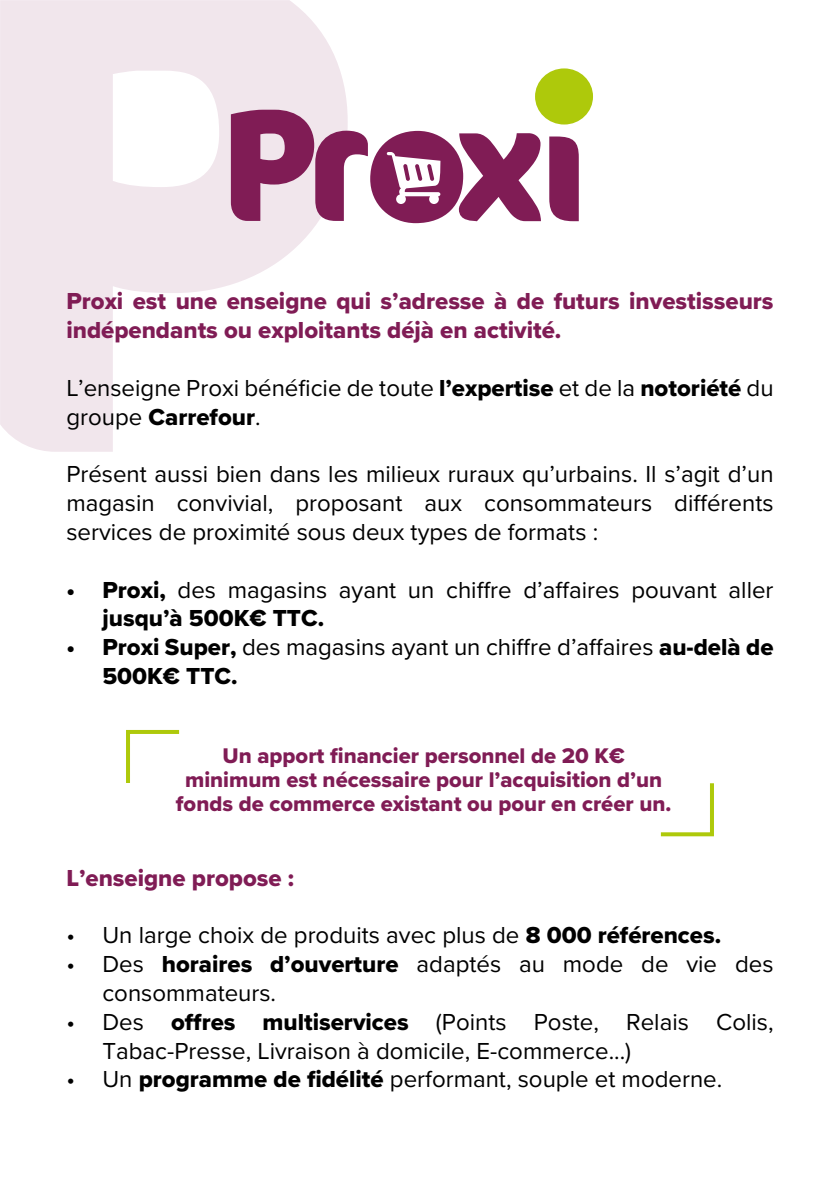
<style>
.page{position:relative;width:840px;height:1191px;background:#fff}
.page>*{position:absolute;margin:0;border:0;box-sizing:border-box;transform-origin:0 0}
.t1{font:24px/28.8px "Proxima Nova";color:#000}
.t2{font:24px/28.8px "Proxima Nova Extrabld";color:#801c55}
.t3{font:24px "Proxima Nova Extrabld";color:#000}
.t4{font:22px/24px "Proxima Nova Extrabld";color:#801c55;text-align:center}
.s1{font-family:"Proxima Nova Extrabld"}
.s2{font-family:"Proxima Nova"}
</style>
<div class="page">
<svg style="left:0;top:0;width:347px;height:452px;fill:#f1e6ec"></svg>
<svg style="left:231px;top:110px;width:137px;height:111px"></svg>
<svg style="left:549px;top:136px;width:29px;height:85px"></svg>
<div style="left:534px;top:68px;width:58px;height:56px;background:#aec90b;border-radius:50%"></div>
<svg style="left:458px;top:133px;width:82px;height:89px"></svg>
<div style="left:370px;top:131px;width:93px;height:92px;background:#801c55;border-radius:50%"></div>
<svg style="left:386px;top:152px;width:54px;height:52px"></svg>
<svg style="left:126px;top:729px;width:54px;height:54px"></svg>
<svg style="left:660px;top:783px;width:54px;height:54px"></svg>
<p class="t2" style="left:66px;top:288px;width:708px">Proxi est une enseigne qui s’adresse à de futurs investisseurs indépendants ou exploitants déjà en activité.</p>
<p class="t1" style="left:66px;top:375px;width:708px">L’enseigne Proxi bénéficie de toute <span class="s1">l’expertise</span> et de la <span class="s1">notoriété</span> du</p>
<p class="t3" style="left:66px;top:406px;width:196px"><span class="s2">groupe</span> Carrefour<span class="s2">.</span></p>
<p class="t1" style="left:66px;top:461px;width:708px;text-align:justify">Présent aussi bien dans les milieux ruraux qu’urbains. Il s’agit d’un magasin convivial, proposant aux consommateurs différents services de proximité sous deux types de formats :</p>
<p class="t1" style="left:66px;top:576px;width:708px"><span class="s1">• Proxi,</span> des magasins ayant un chiffre d’affaires pouvant aller</p>
<p class="t3" style="left:102px;top:608px;width:223px">jusqu’à 500K€ TTC.</p>
<p class="t1" style="left:66px;top:634px;width:708px"><span class="s1">• Proxi Super,</span> des magasins ayant un chiffre d’affaires <span class="s1">au-delà de</span></p>
<p class="t3" style="left:102px;top:666px;width:137px">500K€ TTC.</p>
<p class="t4" style="left:176px;top:745px;width:496px">Un apport financier personnel de 20 K€ minimum est nécessaire pour l’acquisition d’un fonds de commerce existant ou pour en créer un.</p>
<p class="t2" style="left:66px;top:864px;width:229px">L’enseigne propose :</p>
<p class="t1" style="left:66px;top:922px;width:656px">• Un large choix de produits avec plus de <span class="s1">8 000 références.</span></p>
<p class="t1" style="left:102px;top:951px;width:672px;text-indent:-36px">• Des <span class="s1">horaires d’ouverture</span> adaptés au mode de vie des consommateurs.</p>
<p class="t1" style="left:102px;top:1008px;width:672px;text-indent:-36px">• Des <span class="s1">offres multiservices</span> (Points Poste, Relais Colis,<br>Tabac-Presse, Livraison à domicile, E-commerce...)</p>
<p class="t1" style="left:66px;top:1066px;width:657px">• Un <span class="s1">programme de fidélité</span> performant, souple et moderne.</p>
</div>
